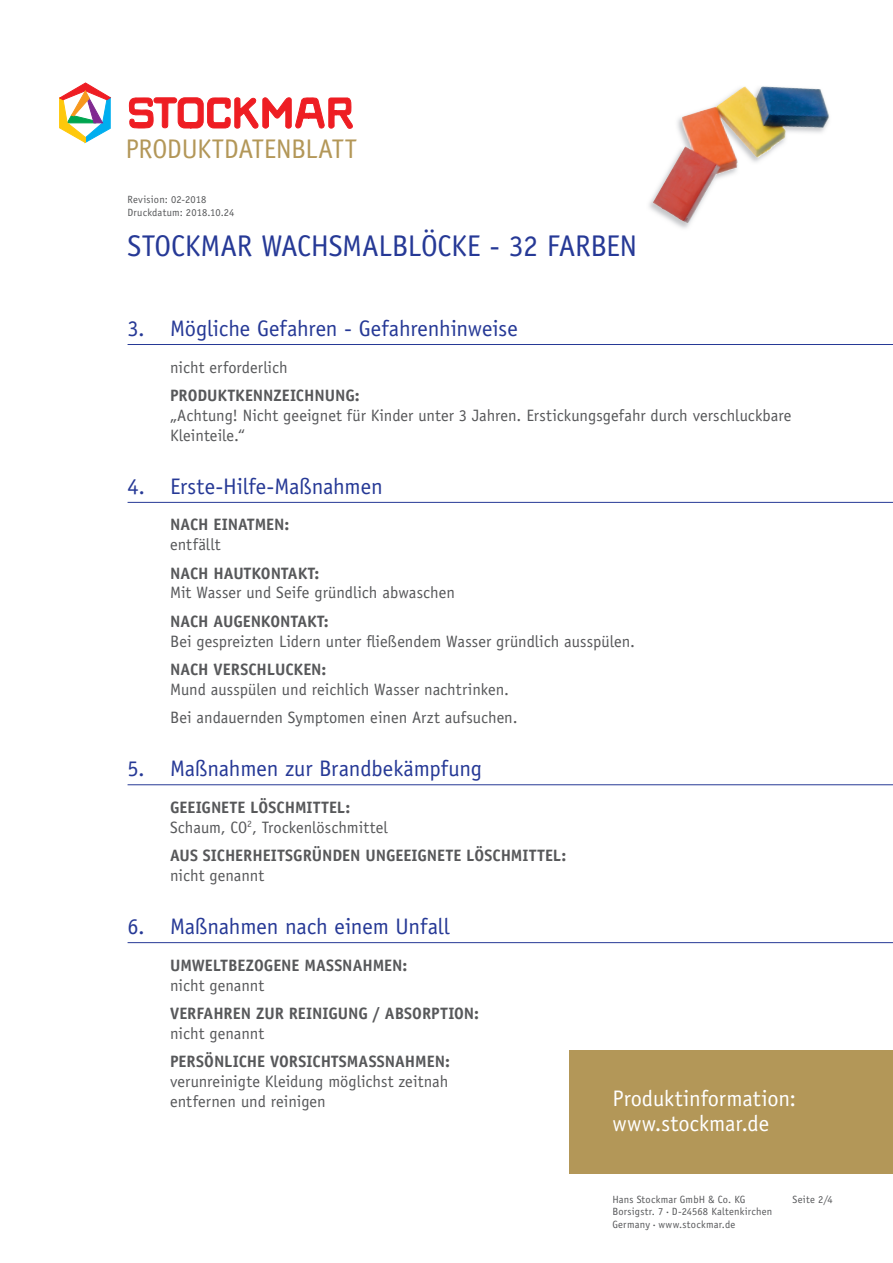
<style>
.page{position:relative;width:893px;height:1263px;background:#fff}
.page>*{position:absolute;margin:0;border:0;box-sizing:border-box;transform-origin:0 0}
.t1{font:30px "Officina Sans LT";letter-spacing:-.01em;color:#263996}
.t2{font:27px "Officina Sans LT";letter-spacing:-.01em;color:#b39758}
.t3{font:22.5px "Officina Sans LT";letter-spacing:-.005em;color:#263996}
.t4{font:22.5px/25.5px "Officina Sans LT";color:#fff}
.t5{font:16.5px/19.8px "Officina Sans LT";color:#57585a}
.t6{font:700 16.5px "Officina Sans LT";color:#57585a}
.t7{font:10.5px/12.6px "Officina Sans LT";letter-spacing:.02em;color:#57585a}
.s1{font-weight:700}
.s2{font-size:4.5px}
</style>
<div class="page">
<img style="left:653px;top:86px;width:177px;height:137px">
<svg style="left:129px;top:97px;width:223px;height:32px"></svg>
<svg style="left:60px;top:83px;width:50px;height:60px"></svg>
<div style="left:570px;top:1050px;width:323px;height:124px;background:#b39758"></div>
<hr style="left:128px;top:344px;width:765px;height:1px;background:#263996">
<hr style="left:128px;top:502px;width:765px;height:1px;background:#263996">
<hr style="left:128px;top:784px;width:765px;height:1px;background:#263996">
<hr style="left:128px;top:942px;width:765px;height:1px;background:#263996">
<h2 class="t2" style="left:125px;top:134px;width:233px">PRODUKTDATENBLATT</h2>
<p class="t7" style="left:128px;top:194px;width:108px">Revision: 02-2018<br>Druckdatum: 2018.10.24</p>
<h1 class="t1" style="left:128px;top:229px;width:511px">STOCKMAR WACHSMALBLÖCKE - 32 FARBEN</h1>
<h3 class="t3" style="left:128px;top:315px;width:392px">3. Mögliche Gefahren - Gefahrenhinweise</h3>
<p class="t5" style="left:170px;top:357px;width:119px">nicht erforderlich</p>
<p class="t6" style="left:170px;top:385px;width:191px">PRODUKTKENNZEICHNUNG:</p>
<p class="t5" style="left:170px;top:405px;width:623px">„Achtung! Nicht geeignet für Kinder unter 3 Jahren. Erstickungsgefahr durch verschluckbare<br>Kleinteile.“</p>
<h3 class="t3" style="left:128px;top:473px;width:257px">4. Erste-Hilfe-Maßnahmen</h3>
<p class="t6" style="left:170px;top:515px;width:121px">NACH EINATMEN:</p>
<p class="t5" style="left:170px;top:535px;width:52px">entfällt</p>
<p class="t6" style="left:170px;top:563px;width:151px">NACH HAUTKONTAKT:</p>
<p class="t5" style="left:170px;top:583px;width:286px">Mit Wasser und Seife gründlich abwaschen</p>
<p class="t6" style="left:170px;top:611px;width:160px">NACH AUGENKONTAKT:</p>
<p class="t5" style="left:170px;top:631px;width:467px">Bei gespreizten Lidern unter fließendem Wasser gründlich ausspülen.</p>
<p class="t6" style="left:170px;top:659px;width:158px">NACH VERSCHLUCKEN:</p>
<p class="t5" style="left:170px;top:675px;width:349px;line-height:28.3px">Mund ausspülen und reichlich Wasser nachtrinken.<br>Bei andauernden Symptomen einen Arzt aufsuchen.</p>
<h3 class="t3" style="left:128px;top:755px;width:356px">5. Maßnahmen zur Brandbekämpfung</h3>
<p class="t5" style="left:170px;top:797px;width:219px"><span class="s1">GEEIGNETE LÖSCHMITTEL:<br></span>Schaum, CO<sup>2</sup>, Trockenlöschmittel</p>
<p class="t6" style="left:170px;top:845px;width:398px">AUS SICHERHEITSGRÜNDEN UNGEEIGNETE LÖSCHMITTEL:</p>
<p class="t5" style="left:170px;top:865px;width:96px">nicht genannt</p>
<h3 class="t3" style="left:128px;top:913px;width:324px">6. Maßnahmen nach einem Unfall</h3>
<p class="t6" style="left:170px;top:955px;width:239px">UMWELTBEZOGENE MASSNAHMEN:</p>
<p class="t5" style="left:170px;top:975px;width:96px">nicht genannt</p>
<p class="t6" style="left:170px;top:1003px;width:311px">VERFAHREN ZUR REINIGUNG / ABSORPTION:</p>
<p class="t5" style="left:170px;top:1023px;width:96px">nicht genannt</p>
<p class="t6" style="left:170px;top:1051px;width:281px">PERSÖNLICHE VORSICHTSMASSNAHMEN:</p>
<p class="t5" style="left:170px;top:1071px;width:280px">verunreinigte Kleidung möglichst zeitnah entfernen und reinigen</p>
<h3 class="t4" style="left:612px;top:1085px;width:185px">Produktinformation: www.stockmar.de</h3>
<p class="t7" style="left:612px;top:1193px;width:161px">Hans Stockmar GmbH &amp; Co. KG<br>Borsigstr. 7 <span class="s2">•</span> D-24568 Kaltenkirchen<br>Germany <span class="s2">•</span> www.stockmar.de</p>
<p class="t7" style="left:793px;top:1193px;width:42px">Seite 2/4</p>
</div>
